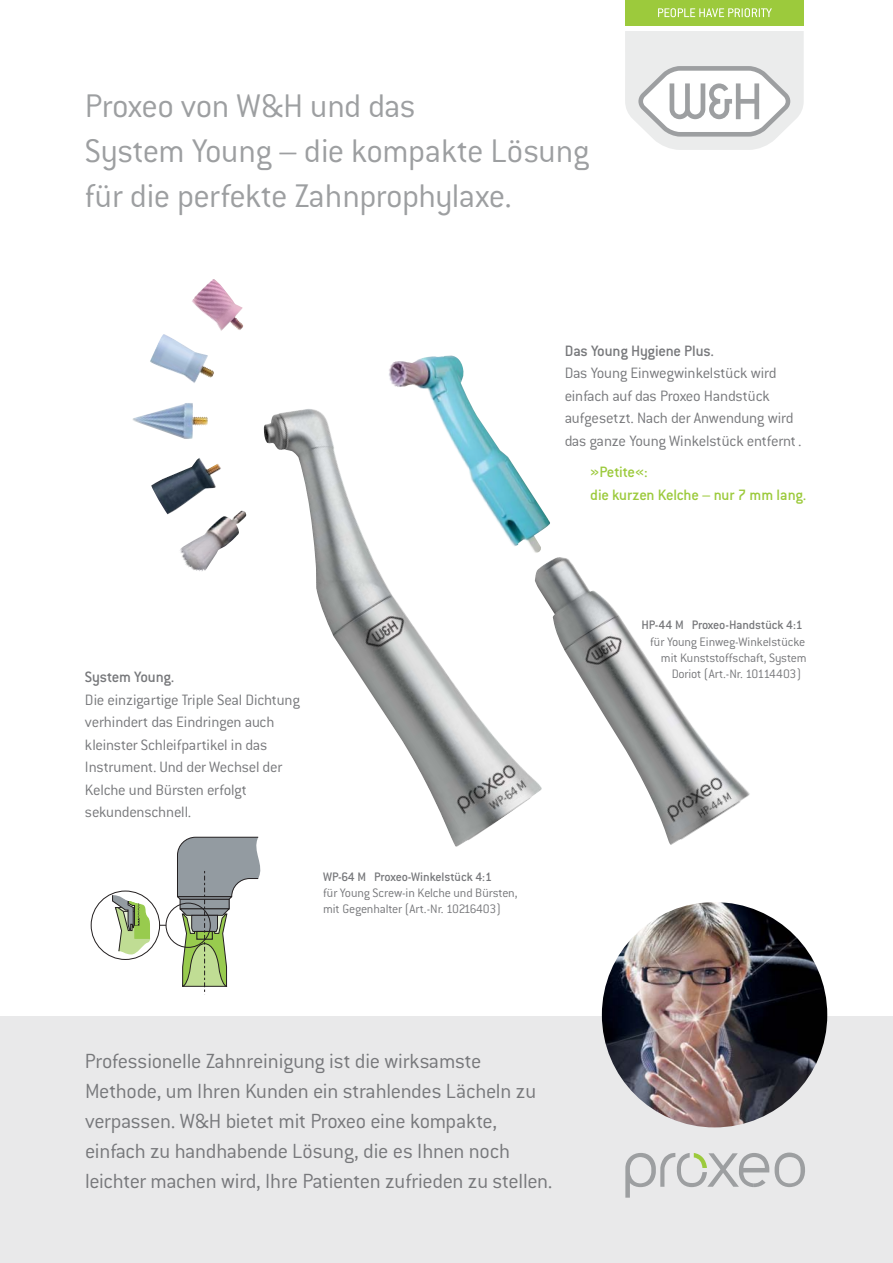
<style>
.page{position:relative;width:893px;height:1263px;background:#fff}
.page>*{position:absolute;margin:0;border:0;box-sizing:border-box;transform-origin:0 0}
.t1{font:300 36px/45px "Conduit ITC";letter-spacing:-.015em;color:#9d9fa1}
.t2{font:300 22.5px/30px "Conduit ITC";letter-spacing:-.015em;color:#77787b}
.t3{font:300 16.5px/22.5px "Conduit ITC";letter-spacing:-.015em;color:#77787b}
.t4{font:500 16.5px/22.5px "Conduit ITC";letter-spacing:-.015em;color:#9cca3c}
.t5{font:500 16.5px "Conduit ITC";letter-spacing:-.015em;color:#77787b}
.t6{font:300 13.5px/16.2px "Conduit ITC";letter-spacing:-.015em;color:#77787b}
.t7{font:500 13.5px "Conduit ITC";letter-spacing:-.01em;color:#77787b}
</style>
<div class="page">
<div style="left:0;top:1016px;width:893px;height:247px;background:#e9e9ea"></div>
<img style="left:602px;top:902px;width:225px;height:225px;border-radius:50%">
<svg style="left:625px;top:31px;width:179px;height:119px"></svg>
<div style="left:625px;top:0;width:179px;height:26px;background:#9cca3c"></div>
<svg style="left:658px;top:8px;width:114px;height:9px"></svg>
<svg style="left:625px;top:1153px;width:180px;height:45px"></svg>
<div style="left:91px;top:891px;width:69px;height:69px;border:1px solid #231f20;border-radius:50%"></div>
<svg style="left:112px;top:894px;width:39px;height:61px"></svg>
<svg style="left:175px;top:836px;width:85px;height:156px"></svg>
<img style="left:543px;top:557px;width:207px;height:288px">
<img style="left:263px;top:409px;width:280px;height:438px">
<img style="left:388px;top:356px;width:162px;height:198px">
<img style="left:192px;top:279px;width:51px;height:52px">
<img style="left:180px;top:511px;width:66px;height:60px">
<img style="left:132px;top:403px;width:76px;height:36px">
<img style="left:151px;top:458px;width:70px;height:56px">
<img style="left:150px;top:334px;width:64px;height:49px">
<h1 class="t1" style="left:85px;top:87px;width:506px">Proxeo von W&amp;H und das<br>System Young – die kompakte Lösung für die perfekte Zahnprophylaxe.</h1>
<p class="t5" style="left:85px;top:671px;width:91px">System Young.</p>
<p class="t3" style="left:85px;top:690px;width:216px">Die einzigartige Triple Seal Dichtung verhindert das Eindringen auch kleinster Schleifpartikel in das<br>Instrument. Und der Wechsel der<br>Kelche und Bürsten erfolgt sekundenschnell.</p>
<p class="t7" style="left:323px;top:872px;width:170px">WP-64 M Proxeo-Winkelstück 4:1</p>
<p class="t6" style="left:323px;top:886px;width:196px">für Young Screw-in Kelche und Bürsten, mit Gegenhalter (Art.-Nr. 10216403)</p>
<p class="t5" style="left:565px;top:345px;width:151px">Das Young Hygiene Plus.</p>
<p class="t3" style="left:565px;top:364px;width:239px">Das Young Einwegwinkelstück wird einfach auf das Proxeo Handstück aufgesetzt. Nach der Anwendung wird das ganze Young Winkelstück entfernt .</p>
<p class="t4" style="left:590px;top:463px;width:218px">»Petite«:<br>die kurzen Kelche – nur 7 mm lang.</p>
<p class="t7" style="left:641px;top:621px;width:163px">HP-44 M Proxeo-Handstück 4:1</p>
<p class="t6" style="left:650px;top:635px;width:157px">für Young Einweg-Winkelstücke</p>
<p class="t6" style="left:661px;top:651px;width:147px">mit Kunststoffschaft, System</p>
<p class="t6" style="left:672px;top:667px;width:131px">Doriot (Art.-Nr. 10114403)</p>
<p class="t2" style="left:85px;top:1048px;width:469px">Professionelle Zahnreinigung ist die wirksamste Methode, um Ihren Kunden ein strahlendes Lächeln zu verpassen. W&amp;H bietet mit Proxeo eine kompakte, einfach zu handhabende Lösung, die es Ihnen noch leichter machen wird, Ihre Patienten zufrieden zu stellen.</p>
</div>
